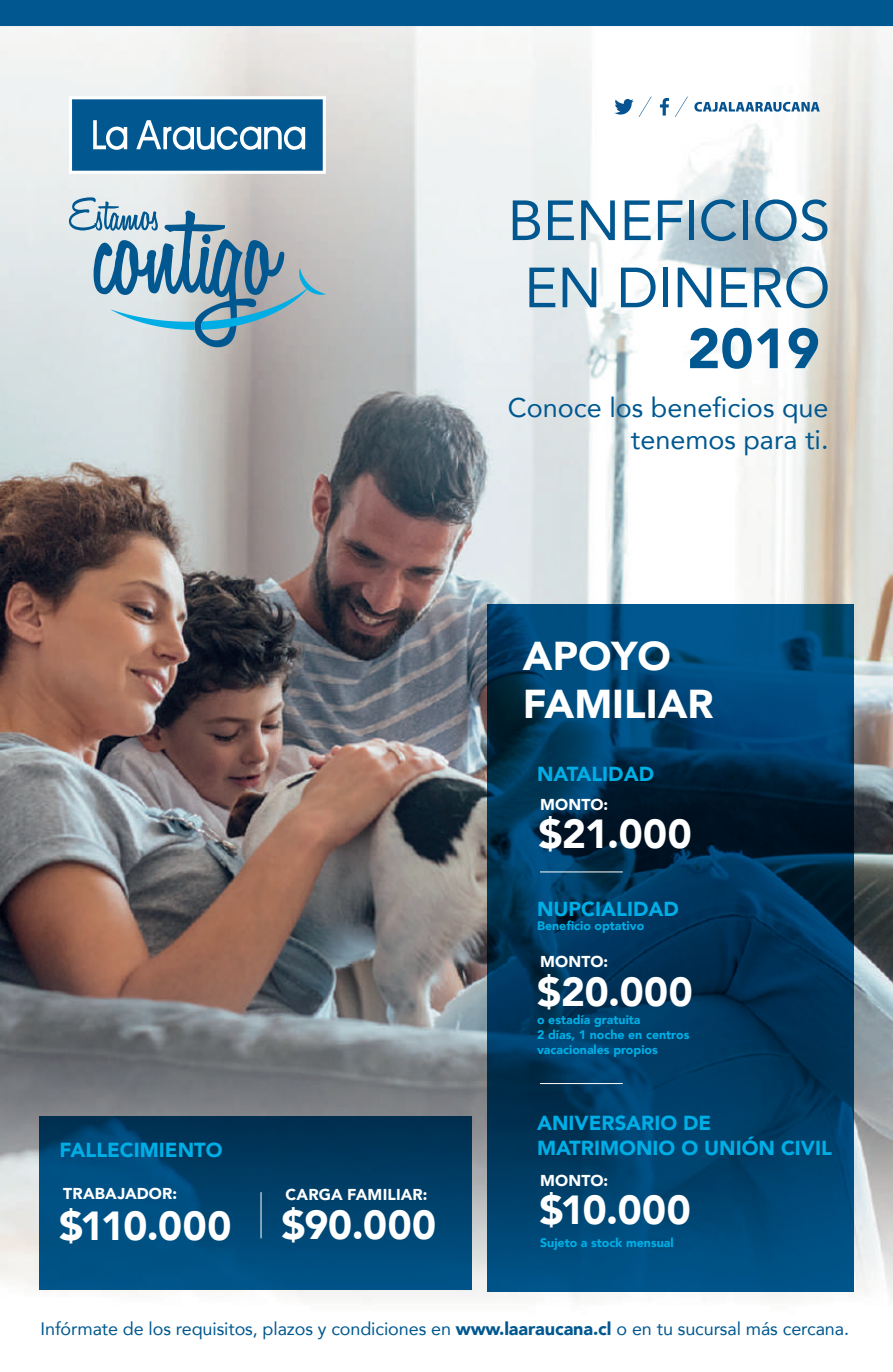
<style>
.page{position:relative;width:893px;height:1372px;background:#fff}
.page>*{position:absolute;margin:0;border:0;box-sizing:border-box;transform-origin:0 0}
.t1{font:56.02px/67px "Avenir";color:#015890}
.t2{font:900 56.02px "Avenir";color:#015890}
.t3{font:900 40.5px "Avenir";letter-spacing:.015em;color:#fff}
.t4{font:900 40.27px/48.1px "Avenir";color:#fff}
.t5{font:27px/32.4px "Avenir";color:#015890;text-align:right}
.t6{font:900 20.25px/24.3px "Avenir";color:#00aee5}
.t7{font:18px "Avenir";letter-spacing:-.005em;color:#015890}
.t8{font:900 15.75px "Avenir";letter-spacing:.01em;color:#fff}
.t9{font:900 12.38px/14.8px "Avenir";color:#00aee5}
.s1{font-weight:900}
</style>
<div class="page">
<img style="left:0;top:26px;width:893px;height:1275px">
<svg style="left:69px;top:96px;width:257px;height:78px"></svg>
<svg style="left:69px;top:197px;width:257px;height:150px;background:#a1b8c4"></svg>
<div style="left:0;top:0;width:893px;height:26px;background:#015890"></div>
<svg style="left:660px;top:98px;width:9px;height:17px"></svg>
<svg style="left:694px;top:102px;width:126px;height:10px"></svg>
<svg style="left:614px;top:96px;width:37px;height:21px"></svg>
<svg style="left:675px;top:96px;width:13px;height:21px"></svg>
<svg style="left:39px;top:1116px;width:433px;height:173px;background:#004471"></svg>
<svg style="left:487px;top:604px;width:367px;height:687px;background:#003a62"></svg>
<hr style="left:540px;top:871px;width:83px;height:1px;background:#fff">
<hr style="left:540px;top:1083px;width:83px;height:1px;background:#fff">
<hr style="left:261px;top:1191px;width:1px;height:47px;background:#fff">
<h1 class="t1" style="left:508px;top:185px;width:324px">BENEFICIOS<br>EN DINERO</h1>
<h1 class="t2" style="left:687px;top:300px;width:134px">2019</h1>
<h3 class="t5" style="left:508px;top:390px;width:322px">Conoce los beneficios que tenemos para ti.</h3>
<h3 class="t4" style="left:523px;top:630px;width:192px">APOYO<br>FAMILIAR</h3>
<h3 class="t6" style="left:537px;top:760px;width:119px">NATALIDAD</h3>
<h2 class="t3" style="left:538px;top:799px;width:155px">$21.000</h2>
<p class="t8" style="left:540px;top:790px;width:70px">MONTO:</p>
<h3 class="t6" style="left:537px;top:895px;width:143px">NUPCIALIDAD</h3>
<p class="t9" style="left:537px;top:917px;width:109px">Beneficio optativo</p>
<p class="t8" style="left:540px;top:948px;width:70px">MONTO:</p>
<h2 class="t3" style="left:537px;top:956px;width:157px">$20.000</h2>
<h3 class="t6" style="left:60px;top:1137px;width:165px">FALLECIMIENTO</h3>
<p class="t8" style="left:63px;top:1179px;width:115px">TRABAJADOR:</p>
<h2 class="t3" style="left:59px;top:1191px;width:174px">$110.000</h2>
<p class="t8" style="left:285px;top:1180px;width:144px">CARGA FAMILIAR:</p>
<h2 class="t3" style="left:281px;top:1189px;width:156px">$90.000</h2>
<p class="t9" style="left:537px;top:1012px;width:154px">o estadía gratuita<br>2 días, 1 noche en centros vacacionales propios</p>
<h3 class="t6" style="left:537px;top:1110px;width:296px">ANIVERSARIO DE<br>MATRIMONIO O UNIÓN CIVIL</h3>
<h2 class="t3" style="left:539px;top:1175px;width:153px">$10.000</h2>
<p class="t8" style="left:540px;top:1166px;width:70px">MONTO:</p>
<p class="t9" style="left:540px;top:1234px;width:135px">Sujeto a stock mensual</p>
<h3 class="t7" style="left:41px;top:1314px;width:810px">Infórmate de los requisitos, plazos y condiciones en <span class="s1">www.laaraucana.cl</span> o en tu sucursal más cercana.</h3>
</div>
